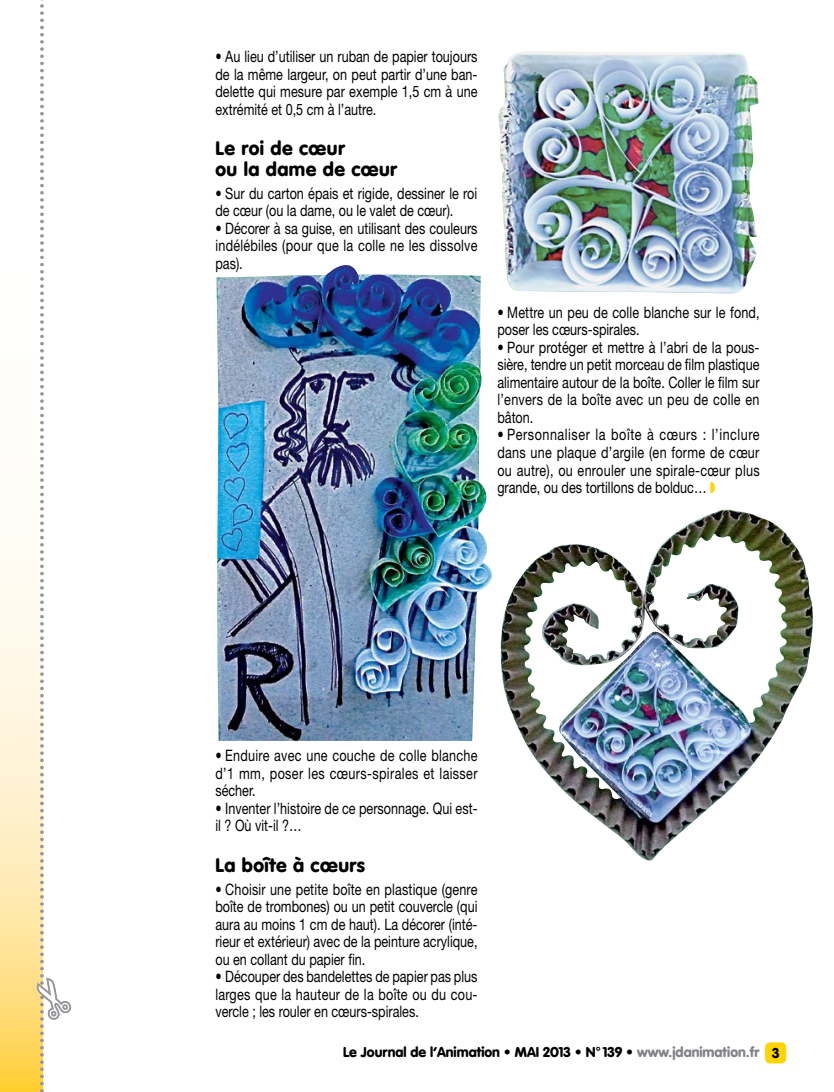
<style>
.page{position:relative;width:834px;height:1092px;background:#fff}
.page>*{position:absolute;margin:0;border:0;box-sizing:border-box;transform-origin:0 0}
.t1{font:900 19.25px/21px "VAG Rounded";letter-spacing:.025em;color:#000}
.t2{font:15.75px/17.5px "Helvetica Neue";color:#000;text-align:justify;scale:.8 1}
.t3{font:900 14px "VAG Rounded";color:#000}
.s1{color:#ffd400}
.s2{color:#808285}
</style>
<div class="page">
<div style="left:765px;top:1042px;width:21px;height:21px;background:#ffd400;border-radius:5px"></div>
<img style="left:498px;top:51px;width:260px;height:242px">
<img style="left:216px;top:265px;width:276px;height:475px">
<img style="left:500px;top:509px;width:313px;height:352px">
<svg style="left:0;top:542px;width:34px;height:549px;background:#ffecb9"></svg>
<svg style="left:34px;top:0;width:38px;height:1092px"></svg>
<p class="t2" style="left:215px;top:47px;width:329px">• Au lieu d’utiliser un ruban de papier toujours de la même largeur, on peut partir d’une ban&shy;delette qui mesure par exemple 1,5 cm à une extrémité et 0,5 cm à l’autre.</p>
<p class="t1" style="left:215px;top:139px;width:183px">Le roi de cœur<br>ou la dame de cœur</p>
<p class="t2" style="left:215px;top:184px;width:329px">• Sur du carton épais et rigide, dessiner le roi de cœur (ou la dame, ou le valet de cœur).</p>
<p class="t2" style="left:215px;top:219px;width:329px">• Décorer à sa guise, en utilisant des couleurs indélébiles (pour que la colle ne les dissolve pas).</p>
<p class="t2" style="left:497px;top:303px;width:329px">• Mettre un peu de colle blanche sur le fond, poser les cœurs-spirales.</p>
<p class="t2" style="left:497px;top:338px;width:329px">• Pour protéger et mettre à l’abri de la pous&shy;sière, tendre un petit morceau de film plastique alimentaire autour de la boîte. Coller le film sur l’envers de la boîte avec un peu de colle en bâton.</p>
<p class="t2" style="left:497px;top:426px;width:329px">• Personnaliser la boîte à cœurs : l’inclure dans une plaque d’argile (en forme de cœur ou autre), ou enrouler une spirale-cœur plus grande, ou des tortillons de bolduc… <span class="s1">◗</span></p>
<p class="t2" style="left:215px;top:746px;width:329px">• Enduire avec une couche de colle blanche d’1 mm, poser les cœurs-spirales et laisser sécher.</p>
<p class="t2" style="left:215px;top:799px;width:329px">• Inventer l’histoire de ce personnage. Qui est&shy;il ? Où vit-il ?…</p>
<p class="t1" style="left:215px;top:855px;width:151px">La boîte à cœurs</p>
<p class="t2" style="left:215px;top:880px;width:329px">• Choisir une petite boîte en plastique (genre boîte de trombones) ou un petit couvercle (qui aura au moins 1 cm de haut). La décorer (inté&shy;rieur et extérieur) avec de la peinture acrylique, ou en collant du papier fin.</p>
<p class="t2" style="left:215px;top:967px;width:329px">• Découper des bandelettes de papier pas plus larges que la hauteur de la boîte ou du cou&shy;vercle ; les rouler en cœurs-spirales.</p>
<p class="t3" style="left:343px;top:1043px;width:418px">Le Journal de l’Animation • MAI 2013 • N° 139 • <span class="s2">www.jdanimation.fr</span></p>
<p class="t3" style="left:772px;top:1044px;width:9px">3</p>
</div>
